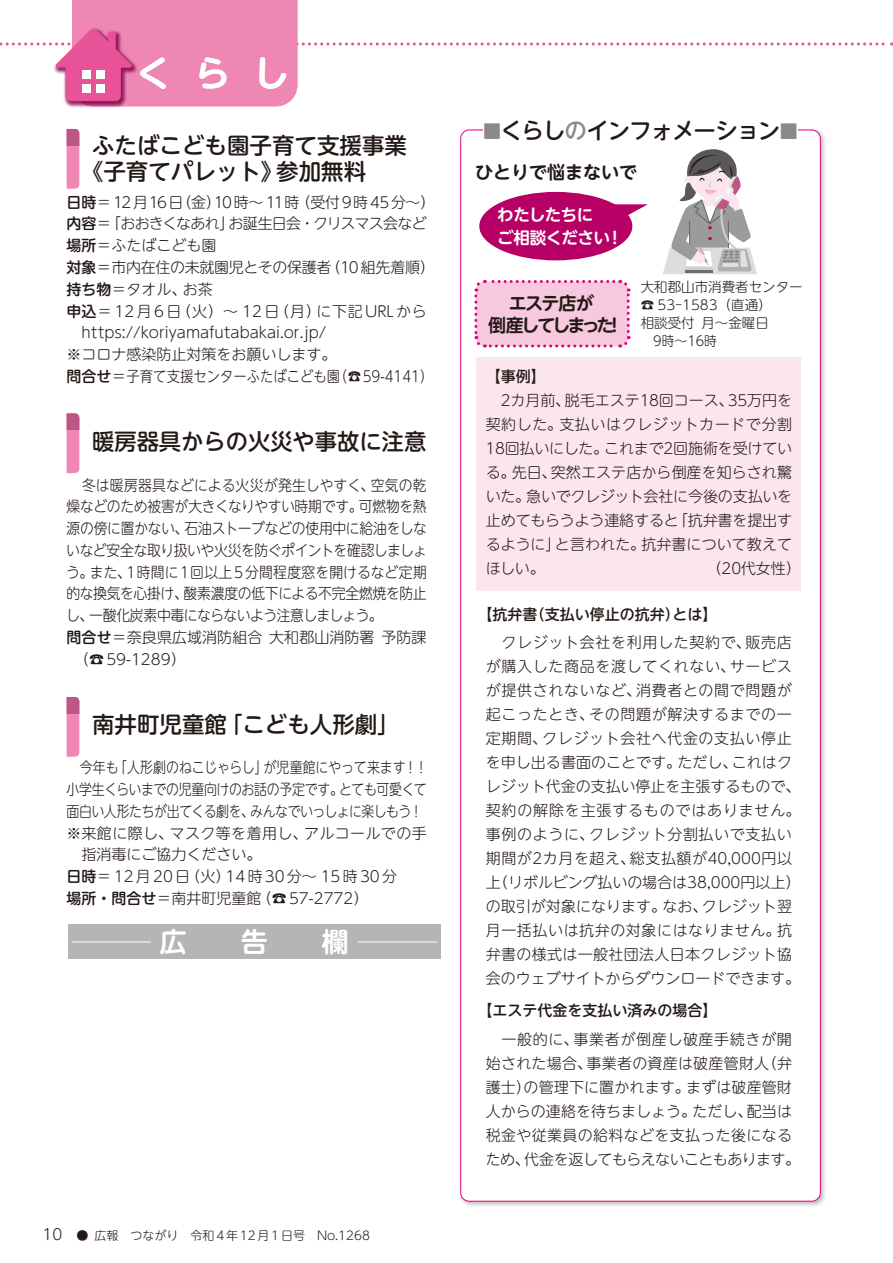
<style>
.page{position:relative;width:893px;height:1263px;background:#fff}
.page>*{position:absolute;margin:0;border:0;box-sizing:border-box;transform-origin:0 0}
.t1{font:700 36px "UD Shin M Go Pr 6 De";color:#fff}
.t2{font:500 22.5px/25.5px "UD Shin M Go Pr 6";color:#231916}
.t3{font:500 22.5px "UD Shin M Go Pr 6";letter-spacing:-.05em;color:#231916}
.t4{font:700 18px/22.5px "UD Shin M Go Pr 6 De";letter-spacing:-.1em;color:#231916;text-align:center}
.t5{font:700 18px "UD Shin M Go Pr 6 De";color:#231916}
.t6{font:700 16.5px/22.5px "UD Shin M Go Pr 6 De";letter-spacing:-.03em;color:#fff}
.t7{font:300 15px/24px "UD Shin M Go Pr 6";color:#231916;text-align:justify}
.t8{font:300 15px/24px "UD Shin M Go Pr 6";letter-spacing:.04em;color:#231916}
.t9{font:300 15px "UD Shin M Go Pr 6";letter-spacing:-.025em;color:#231916;scale:.92 1}
.t10{font:300 15px "UD Shin M Go Pr 6";color:#231916;scale:.92 1}
.t11{font:500 15px "UD Shin M Go Pr 6";color:#231916}
.t12{font:300 15px "UD Shin M Go Pr 6";letter-spacing:.05em;color:#231916}
.t13{font:300 15px "UD Shin M Go Pr 6";color:#231916;scale:.86 1}
.t14{font:300 15px "UD Shin M Go Pr 6";letter-spacing:-.025em;color:#231916;scale:.86 1}
.t15{font:300 15px "UD Shin M Go Pr 6";letter-spacing:-.035em;color:#231916;scale:.86 1}
.t16{font:300 15px "UD Shin M Go Pr 6";letter-spacing:-.03em;color:#231916;scale:.92 1}
.t17{font:300 15px "UD Shin M Go Pr 6";letter-spacing:-.02em;color:#231916;scale:.92 1}
.t18{font:300 15px "UD Shin M Go Pr 6";letter-spacing:-.05em;color:#231916}
.t19{font:300 15px "UD Shin M Go Pr 6";letter-spacing:-.02em;color:#231916}
.t20{font:300 15px "UD Shin M Go Pr 6";letter-spacing:.15em;color:#231916}
.t21{font:300 15px "UD Shin M Go Pr 6";letter-spacing:-.035em;color:#231916;scale:.92 1}
.t22{font:300 15px "UD Shin M Go Pr 6";letter-spacing:.025em;color:#231916}
.t23{font:300 13.5px "UD Shin M Go Pr 6";color:#231916}
.t24{font:300 13.5px "UD Shin M Go Pr 6";color:#231916;scale:.95 1}
.t25{font:300 12px "UD Shin M Go Pr 6";color:#231916}
.s1{font-weight:500}
.s2{font-size:15px}
.s3{font-size:18px;color:#898989}
.s4{color:#898989}
</style>
<div class="page">
<div style="left:68px;top:925px;width:373px;height:34px;background:#b5b5b6"></div>
<hr style="left:72px;top:941px;width:79px;height:1px;background:#fff">
<hr style="left:358px;top:941px;width:79px;height:1px;background:#fff">
<div style="left:458px;top:127px;width:369px;height:1081px;background:#231916;opacity:.3"></div>
<div style="left:461px;top:130px;width:359px;height:1071px;background:#fff;border-radius:9px"></div>
<div style="left:483px;top:120px;width:315px;height:22px;background:#fff"></div>
<div style="left:479px;top:192px;width:153px;height:68px;background:#b60066;border-radius:50%"></div>
<svg style="left:614px;top:204px;width:34px;height:12px"></svg>
<svg style="left:663px;top:149px;width:94px;height:125px"></svg>
<svg style="left:474px;top:280px;width:157px;height:68px;background:#f6c3db"></svg>
<div style="left:476px;top:357px;width:325px;height:234px;background:#fbe6ef"></div>
<svg style="left:67px;top:145px;width:12px;height:44px"></svg>
<div style="left:67px;top:129px;width:12px;height:16px;background:#bb5685"></div>
<svg style="left:67px;top:430px;width:12px;height:43px"></svg>
<div style="left:67px;top:413px;width:12px;height:17px;background:#bb5685"></div>
<svg style="left:67px;top:713px;width:12px;height:44px"></svg>
<div style="left:67px;top:697px;width:12px;height:16px;background:#bb5685"></div>
<div style="left:53px;top:27px;width:86px;height:81px;background:#7e0043;opacity:.6"></div>
<svg style="left:0;top:0;width:892px;height:106px"></svg>
<div style="left:83px;top:84px;width:8px;height:8px;background:#fff"></div>
<div style="left:83px;top:70px;width:8px;height:9px;background:#fff"></div>
<div style="left:96px;top:84px;width:9px;height:8px;background:#fff"></div>
<div style="left:96px;top:70px;width:9px;height:9px;background:#fff"></div>
<h1 class="t1" style="left:136px;top:43px;width:155px">くらし</h1>
<h2 class="t2" style="left:81px;top:132px;width:328px;text-indent:11px">ふたばこども園子育て支援事業《子育てパレット》参加無料</h2>
<p class="t12" style="left:67px;top:190px;width:370px"><span class="s1">日時</span>＝12月16日（金）10時～ 11時 （受付9時45分～）</p>
<p class="t18" style="left:67px;top:212px;width:362px"><span class="s1">内容</span>＝「おおきくなあれ」お誕生日会・クリスマス会など</p>
<p class="t7" style="left:67px;top:233px;width:151px"><span class="s1">場所</span>＝ふたばこども園</p>
<p class="t19" style="left:67px;top:255px;width:370px"><span class="s1">対象</span>＝市内在住の未就園児とその保護者（10組先着順）</p>
<p class="t7" style="left:67px;top:276px;width:148px"><span class="s1">持ち物</span>＝タオル、お茶</p>
<p class="t8" style="left:67px;top:298px;width:362px"><span class="s1">申込</span>＝12月6日（火）～ 12日（月）に下記URLから</p>
<p class="t7" style="left:82px;top:320px;width:246px">https://koriyamafutabakai.or.jp/</p>
<p class="t7" style="left:67px;top:341px;width:271px">※コロナ感染防止対策をお願いします。</p>
<p class="t7" style="left:67px;top:363px;width:368px"><span class="s1">問合せ</span>＝子育て支援センターふたばこども園（☎59-4141）</p>
<h2 class="t2" style="left:92px;top:427px;width:336px">暖房器具からの火災や事故に注意</h2>
<p class="t10" style="left:82px;top:473px;width:376px">冬は暖房器具などによる火災が発生しやすく、空気の乾</p>
<p class="t9" style="left:67px;top:494px;width:393px">燥などのため被害が大きくなりやすい時期です。可燃物を熱</p>
<p class="t9" style="left:67px;top:516px;width:393px">源の傍に置かない、石油ストーブなどの使用中に給油をしな</p>
<p class="t16" style="left:66px;top:538px;width:394px">いなど安全な取り扱いや火災を防ぐポイントを確認しましょ</p>
<p class="t10" style="left:66px;top:560px;width:393px">う。また、1時間に1回以上5分間程度窓を開けるなど定期</p>
<p class="t17" style="left:66px;top:581px;width:393px">的な換気を心掛け、酸素濃度の低下による不完全燃焼を防止</p>
<p class="t21" style="left:66px;top:603px;width:346px">し、一酸化炭素中毒にならないよう注意しましょう。</p>
<p class="t7" style="left:67px;top:624px;width:361px"><span class="s1">問合せ</span>＝奈良県広域消防組合 大和郡山消防署 予防課</p>
<p class="t7" style="left:74px;top:646px;width:113px">（☎59-1289）</p>
<h2 class="t2" style="left:92px;top:710px;width:309px">南井町児童館「こども人形劇」</h2>
<p class="t13" style="left:67px;top:755px;width:421px">　今年も「人形劇のねこじゃらし」が児童館にやって来ます！！</p>
<p class="t14" style="left:67px;top:777px;width:420px">小学生くらいまでの児童向けのお話の予定です。とても可愛くて</p>
<p class="t15" style="left:67px;top:799px;width:416px">面白い人形たちが出てくる劇を、みんなでいっしょに楽しもう！</p>
<p class="t22" style="left:67px;top:821px;width:362px">※来館に際し、マスク等を着用し、アルコールでの手</p>
<p class="t7" style="left:82px;top:842px;width:181px">指消毒にご協力ください。</p>
<p class="t20" style="left:67px;top:864px;width:332px"><span class="s1">日時</span>＝12月20日（火）14時30分～ 15時30分</p>
<p class="t7" style="left:67px;top:885px;width:303px"><span class="s1">場所・問合せ</span>＝南井町児童館（☎57-2772）</p>
<p class="t25" style="left:43px;top:1226px;width:329px"><span class="s2">10</span> ● 広報　つながり　令和4年12月1日号　No.1268</p>
<h2 class="t3" style="left:483px;top:112px;width:316px"><span class="s3">■</span>くらし<span class="s4">の</span>インフォメーション<span class="s3">■</span></h2>
<p class="t5" style="left:475px;top:157px;width:163px">ひとりで悩まないで</p>
<p class="t6" style="left:497px;top:203px;width:122px">わたしたちに<br>ご相談ください!</p>
<p class="t23" style="left:641px;top:276px;width:163px">大和郡山市消費者センター</p>
<p class="t23" style="left:641px;top:294px;width:133px">☎ 53-1583（直通）</p>
<p class="t23" style="left:641px;top:312px;width:130px">相談受付 月〜金曜日</p>
<p class="t24" style="left:653px;top:330px;width:69px">9時〜16時</p>
<p class="t4" style="left:488px;top:290px;width:137px">エステ店が<br>倒産してしまった！</p>
<p class="t11" style="left:486px;top:364px;width:61px">【事例】</p>
<p class="t7" style="left:486px;top:388px;width:308px;text-indent:15px">2カ月前、脱毛エステ18回コース、35万円を契約した。支払いはクレジットカードで分割18回払いにした。これまで2回施術を受けている。先日、突然エステ店から倒産を知らされ驚いた。急いでクレジット会社に今後の支払いを止めてもらうよう連絡すると「抗弁書を提出するように」と言われた。抗弁書について教えてほしい。</p>
<p class="t7" style="left:707px;top:556px;width:95px">（20代女性）</p>
<p class="t11" style="left:477px;top:601px;width:241px">【抗弁書（支払い停止の抗弁）とは】</p>
<p class="t8" style="left:486px;top:629px;width:316px">　クレジット会社を利用した契約で、販売店が購入した商品を渡してくれない、サービスが提供されないなど、消費者との間で問題が起こったとき、その問題が解決するまでの一定期間、クレジット会社へ代金の支払い停止を申し出る書面のことです。ただし、これはクレジット代金の支払い停止を主張するもので、契約の解除を主張するものではありません。事例のように、クレジット分割払いで支払い期間が2カ月を超え、総支払額が40,000円以上（リボルビング払いの場合は38,000円以上）の取引が対象になります。なお、クレジット翌月一括払いは抗弁の対象にはなりません。抗弁書の様式は一般社団法人日本クレジット協会のウェブサイトからダウンロードできます。</p>
<p class="t11" style="left:477px;top:998px;width:241px">【エステ代金を支払い済みの場合】</p>
<p class="t7" style="left:486px;top:1026px;width:316px;text-align:left">　一般的に、事業者が倒産し破産手続きが開始された場合、事業者の資産は破産管財人（弁護士）の管理下に置かれます。まずは破産管財人からの連絡を待ちましょう。ただし、配当は税金や従業員の給料などを支払った後になるため、代金を返してもらえないこともあります。</p>
</div>
